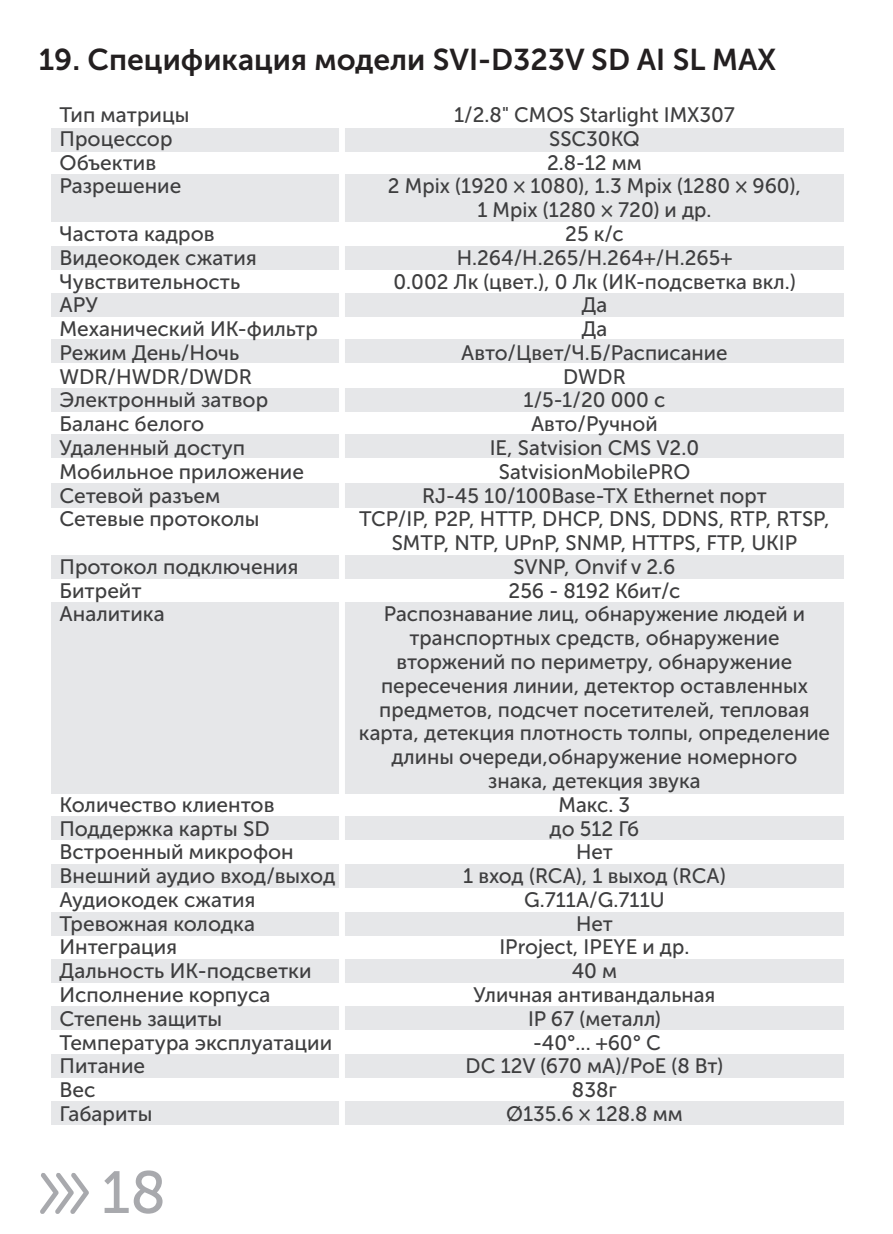
<style>
.page{position:relative;width:893px;height:1234px;background:#fff}
.page>*{position:absolute;margin:0;border:0;box-sizing:border-box;transform-origin:0 0}
.t1{font:59.1px "Museo Sans Cyrl 500";color:#a8a9ad}
.t2{font:30px "Museo Sans Cyrl 700";color:#231f20}
.t3{font:20.7px/23.7px "Museo Sans Cyrl 500";color:#3e3e3f}
</style>
<div class="page">
<div style="left:51px;top:1101px;width:792px;height:23px;background:#e6e7e9"></div>
<svg style="left:40px;top:1173px;width:49px;height:40px"></svg>
<div style="left:51px;top:1005px;width:792px;height:24px;background:#e6e7e9"></div>
<div style="left:51px;top:1053px;width:792px;height:24px;background:#e6e7e9"></div>
<div style="left:51px;top:174px;width:792px;height:47px;background:#e6e7e9"></div>
<div style="left:51px;top:245px;width:792px;height:24px;background:#e6e7e9"></div>
<div style="left:51px;top:293px;width:792px;height:24px;background:#e6e7e9"></div>
<div style="left:51px;top:339px;width:792px;height:24px;background:#e6e7e9"></div>
<div style="left:51px;top:388px;width:792px;height:23px;background:#e6e7e9"></div>
<div style="left:51px;top:434px;width:792px;height:24px;background:#e6e7e9"></div>
<div style="left:51px;top:482px;width:792px;height:25px;background:#e6e7e9"></div>
<div style="left:51px;top:555px;width:792px;height:23px;background:#e6e7e9"></div>
<div style="left:51px;top:602px;width:792px;height:191px;background:#e6e7e9"></div>
<div style="left:51px;top:816px;width:792px;height:24px;background:#e6e7e9"></div>
<div style="left:51px;top:863px;width:792px;height:24px;background:#e6e7e9"></div>
<div style="left:51px;top:911px;width:792px;height:24px;background:#e6e7e9"></div>
<div style="left:51px;top:958px;width:792px;height:24px;background:#e6e7e9"></div>
<div style="left:51px;top:128px;width:792px;height:24px;background:#e6e7e9"></div>
<div style="left:339px;top:98px;width:6px;height:1074px;background:#fff"></div>
<h2 class="t2" style="left:39px;top:47px;width:739px">19. Спецификация модели SVI-D323V SD AI SL MAX</h2>
<p class="t3" style="left:60px;top:105px;width:131px">Тип матрицы<br>Процессор<br>Объектив<br>Разрешение</p>
<p class="t3" style="left:60px;top:224px;width:260px">Частота кадров<br>Видеокодек сжатия<br>Чувствительность<br>АРУ<br>Механический ИК-фильтр<br>Режим День/Ночь<br>WDR/HWDR/DWDR<br>Электронный затвор<br>Баланс белого<br>Удаленный доступ<br>Мобильное приложение<br>Сетевой разъем<br>Сетевые протоколы</p>
<p class="t3" style="left:60px;top:556px;width:240px">Протокол подключения<br>Битрейт<br>Аналитика</p>
<p class="t3" style="left:359px;top:105px;width:473px;text-align:center">1/2.8" CMOS Starlight IMX307<br>SSC30KQ<br>2.8-12 мм<br>2 Mpix (1920 × 1080), 1.3 Mpix (1280 × 960),<br>1 Mpix (1280 × 720) и др.<br>25 к/с<br>H.264/H.265/H.264+/H.265+<br>0.002 Лк (цвет.), 0 Лк (ИК-подсветка вкл.)<br>Да<br>Да<br>Авто/Цвет/Ч.Б/Расписание<br>DWDR<br>1/5-1/20 000 c<br>Авто/Ручной<br>IE, Satvision CMS V2.0<br>SatvisionMobilePRO<br>RJ-45 10/100Base-TX Ethernet порт<br>TCP/IP, P2P, HTTP, DHCP, DNS, DDNS, RTP, RTSP,<br>SMTP, NTP, UPnP, SNMP, HTTPS, FTP, UKIP<br>SVNP, Onvif v 2.6<br>256 - 8192 Кбит/с<br>Распознавание лиц, обнаружение людей и транспортных средств, обнаружение вторжений по периметру, обнаружение пересечения линии, детектор оставленных предметов, подсчет посетителей, тепловая карта, детекция плотность толпы, определение длины очереди,обнаружение номерного<br>знака, детекция звука<br>Макс. 3<br>до 512 Гб<br>Нет<br>1 вход (RCA), 1 выход (RCA)<br>G.711A/G.711U<br>Нет<br>IРroject, IPEYE и др.<br>40 м<br>Уличная антивандальная<br>IP 67 (металл)<br>-40°... +60° C<br>DC 12V (670 мА)/PoE (8 Вт)<br>838г<br>Ø135.6 × 128.8 мм</p>
<p class="t3" style="left:60px;top:794px;width:277px">Количество клиентов<br>Поддержка карты SD<br>Встроенный микрофон<br>Внешний аудио вход/выход<br>Аудиокодек сжатия<br>Тревожная колодка<br>Интеграция<br>Дальность ИК-подсветки<br>Исполнение корпуса<br>Степень защиты<br>Температура эксплуатации<br>Питание<br>Вес<br>Габариты</p>
<h1 class="t1" style="left:101px;top:1168px;width:66px">18</h1>
</div>
